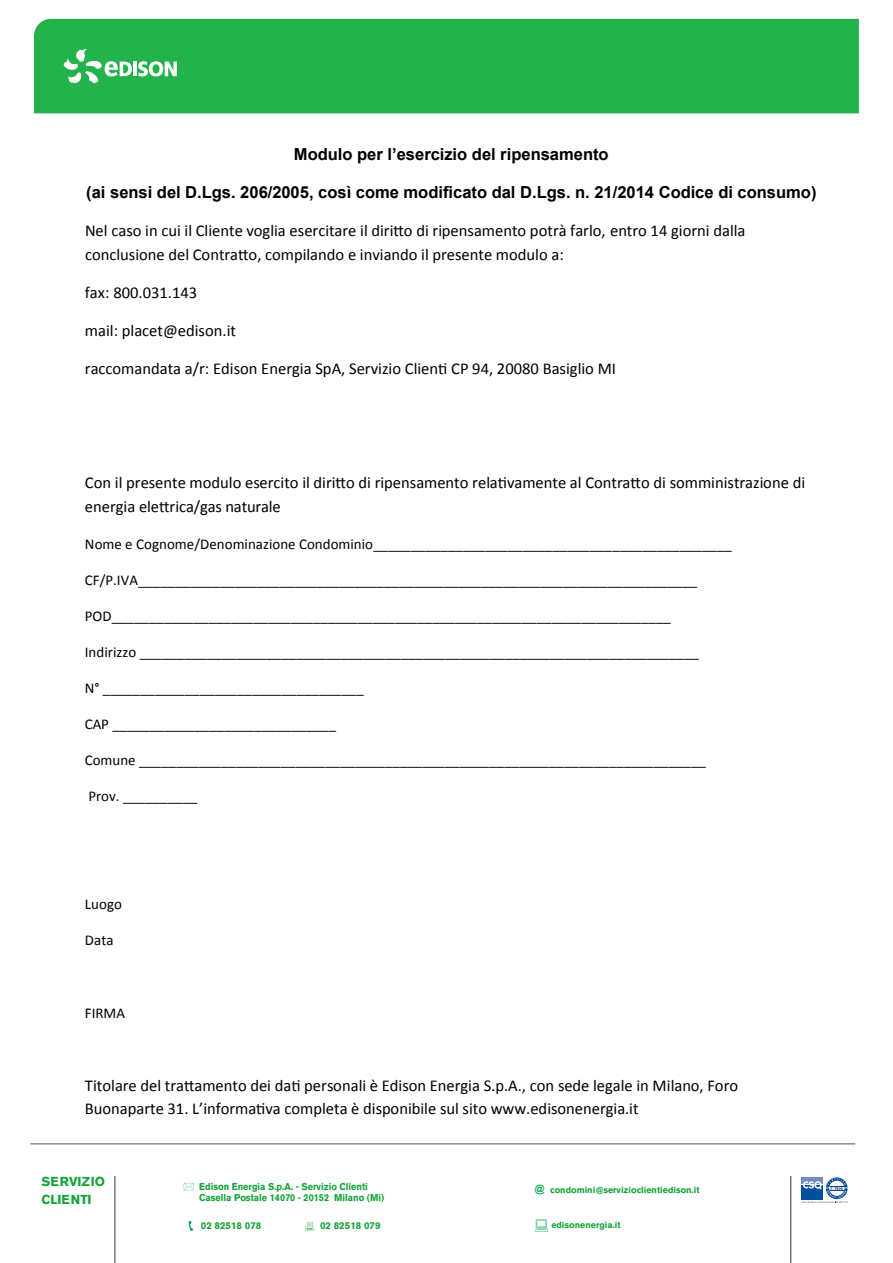
<style>
.page{position:relative;width:893px;height:1263px;background:#fff}
.page>*{position:absolute;margin:0;border:0;box-sizing:border-box;transform-origin:0 0}
.t1{font:16.5px/23.4px "Calibri";color:#000}
.t2{font:700 16.5px "Arial";letter-spacing:-.005em;color:#000}
.t3{font:15px "Calibri";color:#000}
.t4{font:700 12.9px/18.5px "Akzidenz Grotesk BE";color:#13a438}
.t5{font:700 9.9px/10.8px "Akzidenz Grotesk BE";color:#13a438;scale:.93 1}
.t6{font:700 9.9px "Akzidenz Grotesk BE";color:#13a438}
.t7{font:700 9px "Akzidenz Grotesk BE";color:#13a438}
.s1{font-family:"Arial";font-size:10.05px;color:#0ca75d}
</style>
<div class="page">
<hr style="left:790px;top:1176px;width:1px;height:87px;background:#485157">
<hr style="left:114px;top:1176px;width:1px;height:87px;background:#485157">
<svg style="left:184px;top:1183px;width:9px;height:7px"></svg>
<svg style="left:305px;top:1222px;width:9px;height:9px"></svg>
<svg style="left:189px;top:1221px;width:4px;height:10px"></svg>
<svg style="left:535px;top:1219px;width:13px;height:13px"></svg>
<hr style="left:30px;top:1143px;width:825px;height:1px;background:#485157">
<svg style="left:802px;top:1177px;width:46px;height:26px"></svg>
<div style="left:34px;top:19px;width:825px;height:94px;background:#23b24b"></div>
<svg style="left:138px;top:61px;width:39px;height:15px"></svg>
<hr style="left:133px;top:61px;width:4px;height:15px;background:#fff">
<svg style="left:64px;top:49px;width:68px;height:34px"></svg>
<p class="t2" style="left:294px;top:143px;width:316px">Modulo per l’esercizio del ripensamento</p>
<p class="t2" style="left:86px;top:181px;width:732px">(ai sensi del D.Lgs. 206/2005, così come modificato dal D.Lgs. n. 21/2014 Codice di consumo)</p>
<p class="t1" style="left:85px;top:219px;width:662px">Nel caso in cui il Cliente voglia esercitare il diritto di ripensamento potrà farlo, entro 14 giorni dalla conclusione del Contratto, compilando e inviando il presente modulo a:</p>
<p class="t1" style="left:85px;top:281px;width:114px">fax: 800.031.143</p>
<p class="t1" style="left:85px;top:319px;width:153px">mail: placet@edison.it</p>
<p class="t1" style="left:85px;top:357px;width:533px">raccomandata a/r: Edison Energia SpA, Servizio Clienti CP 94, 20080 Basiglio MI</p>
<p class="t1" style="left:85px;top:471px;width:722px">Con il presente modulo esercito il diritto di ripensamento relativamente al Contratto di somministrazione di energia elettrica/gas naturale</p>
<p class="t3" style="left:85px;top:534px;width:648px">Nome e Cognome/Denominazione Condominio________________________________________________</p>
<p class="t3" style="left:85px;top:570px;width:614px">CF/P.IVA___________________________________________________________________________</p>
<p class="t3" style="left:85px;top:606px;width:587px">POD___________________________________________________________________________</p>
<p class="t3" style="left:85px;top:642px;width:615px">Indirizzo ___________________________________________________________________________</p>
<p class="t3" style="left:85px;top:678px;width:281px">N° ___________________________________</p>
<p class="t3" style="left:85px;top:715px;width:253px">CAP ______________________________</p>
<p class="t3" style="left:85px;top:751px;width:623px">Comune ____________________________________________________________________________</p>
<p class="t3" style="left:88px;top:787px;width:111px">Prov. __________</p>
<p class="t3" style="left:85px;top:895px;width:39px">Luogo</p>
<p class="t3" style="left:85px;top:931px;width:30px">Data</p>
<p class="t3" style="left:85px;top:1003px;width:42px">FIRMA</p>
<p class="t1" style="left:85px;top:1074px;width:655px">Titolare del trattamento dei dati personali è Edison Energia S.p.A., con sede legale in Milano, Foro<br>Buonaparte 31. L’informativa completa è disponibile sul sito www.edisonenergia.it</p>
<p class="t4" style="left:42px;top:1172px;width:65px">SERVIZIO<br>CLIENTI</p>
<p class="t5" style="left:199px;top:1181px;width:201px">Edison Energia S.p.A. - Servizio Clienti<br>Casella Postale 14070 - 20152 Milano (Mi)</p>
<p class="t6" style="left:201px;top:1220px;width:62px">02 82518 078</p>
<p class="t6" style="left:320px;top:1220px;width:62px">02 82518 079</p>
<p class="t7" style="left:535px;top:1185px;width:166px"><span class="s1">@</span> condomini@servizioclientiedison.it</p>
<p class="t7" style="left:551px;top:1219px;width:71px">edisonenergia.it</p>
</div>
